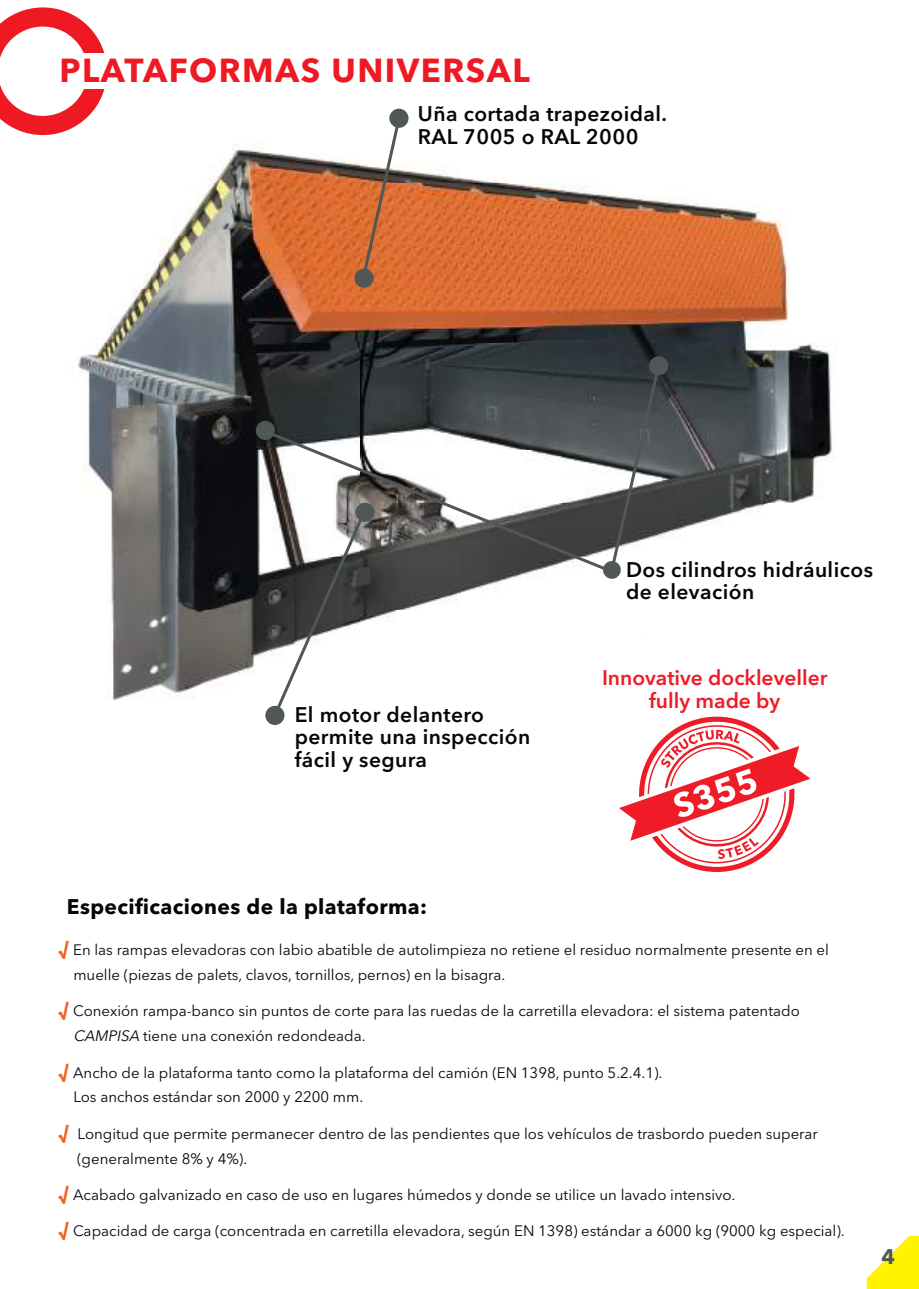
<style>
.page{position:relative;width:919px;height:1289px;background:#fff}
.page>*{position:absolute;margin:0;border:0;box-sizing:border-box;transform-origin:0 0}
.t1{font:700 33px "Avenir Next LT Pro";letter-spacing:.045em;color:#ef1923}
.t2{font:600 21px/22.5px "Avenir Next LT Pro";letter-spacing:.02em;color:#05060b}
.t3{font:600 21px/22.5px "Avenir Next LT Pro";color:#ef1b26;text-align:center}
.t4{font:700 21px "Avenir Next LT Pro";letter-spacing:.02em;color:#05060b}
.t5{font:700 21px "Avenir Next LT Pro";color:#515656}
.t6{font:15px/24.9px "Avenir Next LT Pro";color:#05060b}
.s1{font-weight:700;font-size:18px;color:#f56121}
.s2{font-style:italic}
</style>
<div class="page">
<img style="left:78px;top:149px;width:756px;height:551px">
<svg style="left:866px;top:1235px;width:52px;height:53px"></svg>
<svg style="left:0;top:7px;width:105px;height:128px"></svg>
<div style="left:82px;top:53px;width:28px;height:35px;background:#fff"></div>
<div style="left:389px;top:109px;width:19px;height:19px;background:#515656;border-radius:50%"></div>
<div style="left:354px;top:268px;width:19px;height:20px;background:#515656;border-radius:50%"></div>
<svg style="left:254px;top:419px;width:22px;height:22px"></svg>
<svg style="left:360px;top:115px;width:42px;height:166px"></svg>
<svg style="left:601px;top:355px;width:68px;height:225px"></svg>
<svg style="left:262px;top:428px;width:358px;height:149px"></svg>
<svg style="left:264px;top:509px;width:103px;height:216px"></svg>
<svg style="left:619px;top:716px;width:191px;height:156px"></svg>
<h1 class="t1" style="left:59px;top:51px;width:472px">PLATAFORMAS UNIVERSAL</h1>
<h2 class="t2" style="left:418px;top:103px;width:250px">Uña cortada trapezoidal.<br>RAL 7005 o RAL 2000</h2>
<h2 class="t2" style="left:295px;top:703px;width:237px">El motor delantero permite una inspección fácil y segura</h2>
<h2 class="t2" style="left:626px;top:558px;width:248px">Dos cilindros hidráulicos de elevación</h2>
<h2 class="t3" style="left:602px;top:666px;width:227px">Innovative dockleveller fully made by</h2>
<h2 class="t4" style="left:67px;top:893px;width:362px">Especificaciones de la plataforma:</h2>
<p class="t6" style="left:73px;top:937px;width:757px;text-indent:-15px"><span class="s1">√</span> En las rampas elevadoras con labio abatible de autolimpieza no retiene el residuo normalmente presente en el muelle (piezas de palets, clavos, tornillos, pernos) en la bisagra.</p>
<p class="t6" style="left:73px;top:997px;width:728px;line-height:25.5px;text-indent:-15px"><span class="s1">√</span> Conexión rampa-banco sin puntos de corte para las ruedas de la carretilla elevadora: el sistema patentado<br><span class="s2">CAMPISA</span> tiene una conexión redondeada.</p>
<p class="t6" style="left:73px;top:1059px;width:590px;text-indent:-15px"><span class="s1">√</span> Ancho de la plataforma tanto como la plataforma del camión (EN 1398, punto 5.2.4.1).<br>Los anchos estándar son 2000 y 2200 mm.</p>
<p class="t6" style="left:77px;top:1120px;width:742px;text-indent:-19px"><span class="s1">√</span> Longitud que permite permanecer dentro de las pendientes que los vehículos de trasbordo pueden superar (generalmente 8% y 4%).</p>
<p class="t6" style="left:58px;top:1181px;width:678px"><span class="s1">√</span> Acabado galvanizado en caso de uso en lugares húmedos y donde se utilice un lavado intensivo.</p>
<p class="t6" style="left:58px;top:1217px;width:787px"><span class="s1">√</span> Capacidad de carga (concentrada en carretilla elevadora, según EN 1398) estándar a 6000 kg (9000 kg especial).</p>
<h2 class="t5" style="left:881px;top:1243px;width:15px">4</h2>
</div>
